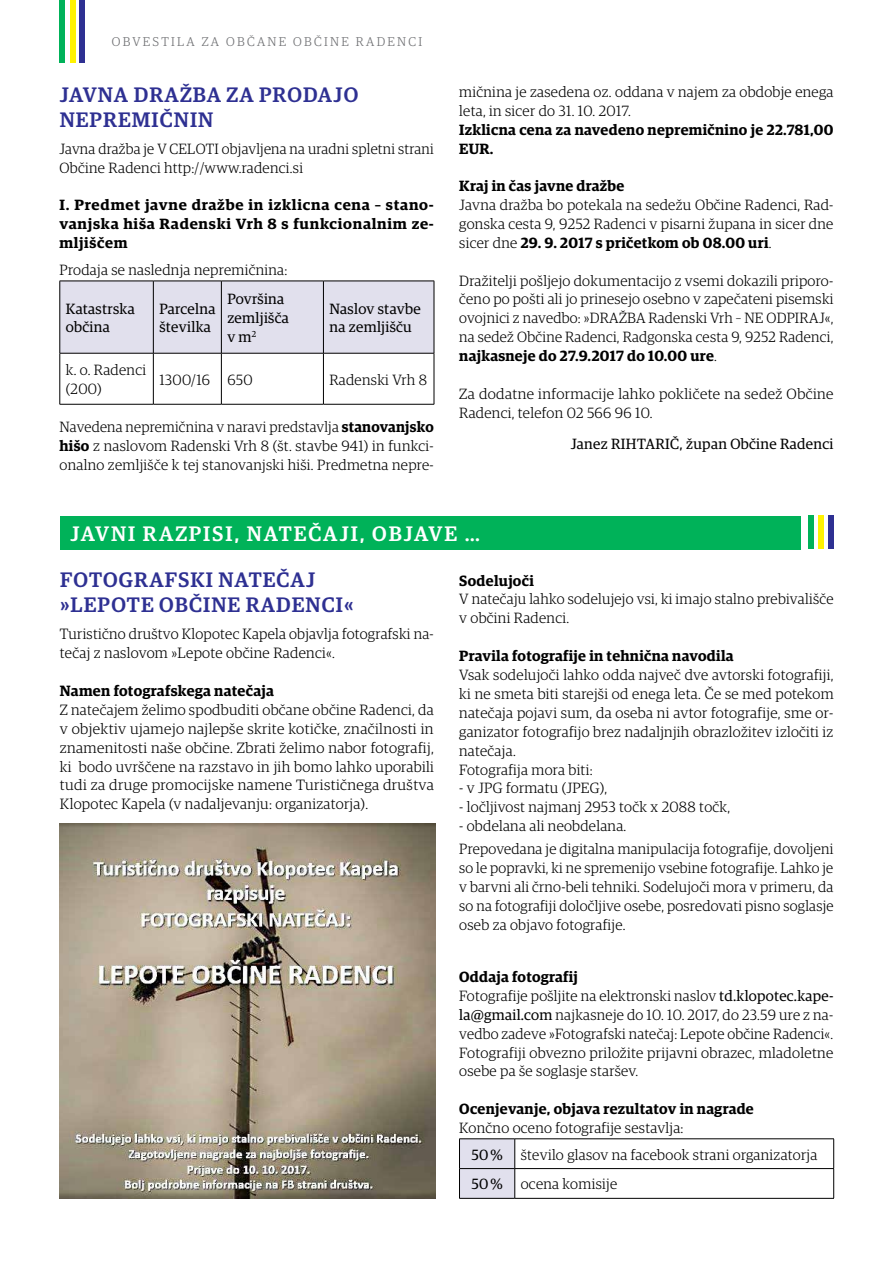
<style>
.page{position:relative;width:893px;height:1263px;background:#fff}
.page>*{position:absolute;margin:0;border:0;box-sizing:border-box;transform-origin:0 0}
.t1{font:500 21px/25.2px "Guardian Egyp";letter-spacing:.05em;color:#2e3092}
.t2{font:500 21px "Guardian Egyp";letter-spacing:.09em;color:#fff}
.t3{font:300 15px/18.9px "Guardian Egyp";letter-spacing:.02em;color:#000}
.t4{font:600 15px "Guardian Egyp";letter-spacing:.02em;color:#000}
.t5{font:300 14.85px/18.9px "Guardian Egyp";letter-spacing:.02em;color:#000}
.t6{font:600 14.85px/18.9px "Guardian Egyp";letter-spacing:.02em;color:#000}
.t7{font:14.85px/18.6px "Guardian Egyp";letter-spacing:.02em;color:#000}
.t8{font:600 14.85px/18.6px "Guardian Egyp";letter-spacing:.02em;color:#000;text-align:justify;scale:1.04 1}
.t9{font:300 12.75px "Guardian Egyp";letter-spacing:.18em;color:#6d6e71}
.s1{font-weight:600}
.s2{font-weight:400}
</style>
<div class="page">
<div style="left:60px;top:0;width:5px;height:63px;background:#00b259"></div>
<div style="left:70px;top:0;width:5px;height:63px;background:#fff200"></div>
<div style="left:80px;top:0;width:5px;height:63px;background:#2e3092"></div>
<div style="left:808px;top:515px;width:5px;height:34px;background:#00b259"></div>
<div style="left:818px;top:515px;width:6px;height:34px;background:#fff200"></div>
<div style="left:828px;top:515px;width:5px;height:34px;background:#2e3092"></div>
<div style="left:60px;top:516px;width:740px;height:33px;background:#00b259"></div>
<div style="left:61px;top:282px;width:373px;height:71px;background:#e1e0ed"></div>
<hr style="left:60px;top:281px;width:93px;height:1px;background:#000">
<hr style="left:60px;top:281px;width:1px;height:72px;background:#000">
<hr style="left:153px;top:281px;width:68px;height:1px;background:#000">
<hr style="left:153px;top:281px;width:1px;height:72px;background:#000">
<hr style="left:221px;top:281px;width:102px;height:1px;background:#000">
<hr style="left:221px;top:281px;width:1px;height:72px;background:#000">
<hr style="left:323px;top:281px;width:111px;height:1px;background:#000">
<hr style="left:323px;top:281px;width:1px;height:72px;background:#000">
<hr style="left:434px;top:281px;width:1px;height:72px;background:#000">
<hr style="left:60px;top:353px;width:93px;height:1px;background:#000">
<hr style="left:60px;top:353px;width:1px;height:51px;background:#000">
<hr style="left:153px;top:353px;width:68px;height:1px;background:#000">
<hr style="left:153px;top:353px;width:1px;height:51px;background:#000">
<hr style="left:221px;top:353px;width:102px;height:1px;background:#000">
<hr style="left:221px;top:353px;width:1px;height:51px;background:#000">
<hr style="left:323px;top:353px;width:111px;height:1px;background:#000">
<hr style="left:323px;top:353px;width:1px;height:51px;background:#000">
<hr style="left:434px;top:353px;width:1px;height:51px;background:#000">
<hr style="left:60px;top:404px;width:93px;height:1px;background:#000">
<hr style="left:153px;top:404px;width:68px;height:1px;background:#000">
<hr style="left:221px;top:404px;width:102px;height:1px;background:#000">
<hr style="left:323px;top:404px;width:111px;height:1px;background:#000">
<img style="left:60px;top:824px;width:375px;height:375px">
<hr style="left:459px;top:1138px;width:56px;height:1px;background:#000">
<hr style="left:515px;top:1138px;width:319px;height:1px;background:#000">
<hr style="left:515px;top:1168px;width:319px;height:1px;background:#000">
<svg style="left:459px;top:1139px;width:56px;height:59px;background:#d4d3e0"></svg>
<svg style="left:833px;top:1139px;width:1px;height:59px"></svg>
<hr style="left:459px;top:1198px;width:56px;height:1px;background:#000">
<hr style="left:515px;top:1198px;width:319px;height:1px;background:#000">
<p class="t9" style="left:112px;top:33px;width:312px">OBVESTILA ZA OBČANE OBČINE RADENCI</p>
<h1 class="t1" style="left:60px;top:80px;width:300px">JAVNA DRAŽBA ZA PRODAJO<br>NEPREMIČNIN</h1>
<p class="t5" style="left:60px;top:139px;width:376px">Javna dražba je V CELOTI objavljena na uradni spletni strani<br>Občine Radenci http://www.radenci.si</p>
<p class="t8" style="left:60px;top:195px;width:361px">I. Predmet javne dražbe in izklicna cena – stano&shy;vanjska hiša Radenski Vrh 8 s funkcionalnim ze&shy;mljiščem</p>
<p class="t5" style="left:60px;top:259px;width:229px">Prodaja se naslednja nepremičnina:</p>
<p class="t7" style="left:66px;top:298px;width:70px">Katastrska občina</p>
<p class="t7" style="left:159px;top:298px;width:58px">Parcelna številka</p>
<p class="t7" style="left:227px;top:289px;width:63px">Površina zemljišča v m<sup>2</sup></p>
<p class="t7" style="left:329px;top:298px;width:93px">Naslov stavbe na zemljišču</p>
<p class="t5" style="left:66px;top:360px;width:82px">k. o. Radenci (200)</p>
<p class="t5" style="left:159px;top:369px;width:95px">1300/16 650</p>
<p class="t5" style="left:329px;top:369px;width:99px">Radenski Vrh 8</p>
<p class="t5" style="left:60px;top:417px;width:376px;text-align:justify">Navedena nepremičnina v naravi predstavlja <span class="s1">stanovanjsko hišo</span> z naslovom Radenski Vrh 8 (št. stavbe 941) in funkci&shy;onalno zemljišče k tej stanovanjski hiši. Predmetna nepre-</p>
<p class="t5" style="left:459px;top:81px;width:376px">mičnina je zasedena oz. oddana v najem za obdobje enega leta, in sicer do 31. 10. 2017.</p>
<p class="t6" style="left:459px;top:119px;width:376px">Izklicna cena za navedeno nepremičnino je 22.781,00<br>EUR.</p>
<p class="t6" style="left:459px;top:175px;width:167px">Kraj in čas javne dražbe</p>
<p class="t5" style="left:459px;top:194px;width:376px;text-align:justify">Javna dražba bo potekala na sedežu Občine Radenci, Rad&shy;gonska cesta 9, 9252 Radenci v pisarni župana in sicer dne sicer dne <span class="s1">29. 9. 2017 s pričetkom ob 08.00 uri</span>.</p>
<p class="t5" style="left:459px;top:270px;width:376px;text-align:justify">Dražitelji pošljejo dokumentacijo z vsemi dokazili priporo&shy;čeno po pošti ali jo prinesejo osebno v zapečateni pisemski ovojnici z navedbo: »DRAŽBA Radenski Vrh – NE ODPIRAJ«, na sedež Občine Radenci, Radgonska cesta 9, 9252 Radenci, <span class="s1">najkasneje do 27.9.2017 do 10.00 ure</span>.</p>
<p class="t5" style="left:459px;top:383px;width:376px">Za dodatne informacije lahko pokličete na sedež Občine<br>Radenci, telefon 02 566 96 10.</p>
<p class="t7" style="left:571px;top:434px;width:264px">Janez RIHTARIČ, župan Občine Radenci</p>
<h1 class="t2" style="left:71px;top:519px;width:411px">JAVNI RAZPISI, NATEČAJI, OBJAVE …</h1>
<h1 class="t1" style="left:60px;top:565px;width:295px">FOTOGRAFSKI NATEČAJ »LEPOTE OBČINE RADENCI«</h1>
<p class="t3" style="left:60px;top:624px;width:375px">Turistično društvo Klopotec Kapela objavlja fotografski na&shy;tečaj z naslovom »Lepote občine Radenci«.</p>
<p class="t4" style="left:60px;top:679px;width:216px">Namen fotografskega natečaja</p>
<p class="t3" style="left:60px;top:699px;width:375px;text-align:justify">Z natečajem želimo spodbuditi občane občine Radenci, da v objektiv ujamejo najlepše skrite kotičke, značilnosti in znamenitosti naše občine. Zbrati želimo nabor fotografij, ki bodo uvrščene na razstavo in jih bomo lahko uporabili tudi za druge promocijske namene Turističnega društva Klopotec Kapela (v nadaljevanju: organizatorja).</p>
<p class="t6" style="left:459px;top:570px;width:76px">Sodelujoči</p>
<p class="t5" style="left:459px;top:589px;width:376px">V natečaju lahko sodelujejo vsi, ki imajo stalno prebivališče v občini Radenci.</p>
<p class="t6" style="left:459px;top:645px;width:276px">Pravila fotografije in tehnična navodila</p>
<p class="t5" style="left:459px;top:665px;width:376px">Vsak sodelujoči lahko odda največ dve avtorski fotografiji, ki ne smeta biti starejši od enega leta. Če se med potekom natečaja pojavi sum, da oseba ni avtor fotografije, sme or&shy;ganizator fotografijo brez nadaljnjih obrazložitev izločiti iz natečaja.<br>Fotografija mora biti:</p>
<p class="t5" style="left:459px;top:778px;width:150px">- v JPG formatu (JPEG),</p>
<p class="t5" style="left:459px;top:797px;width:272px">- ločljivost najmanj 2953 točk x 2088 točk,</p>
<p class="t5" style="left:459px;top:814px;width:376px;line-height:23.1px">- obdelana ali neobdelana.<br>Prepovedana je digitalna manipulacija fotografije, dovoljeni</p>
<p class="t5" style="left:459px;top:858px;width:376px;text-align:justify">so le popravki, ki ne spremenijo vsebine fotografije. Lahko je v barvni ali črno-beli tehniki. Sodelujoči mora v primeru, da so na fotografiji določljive osebe, posredovati pisno soglasje oseb za objavo fotografije.</p>
<p class="t5" style="left:459px;top:966px;width:376px"><span class="s1">Oddaja fotografij<br></span>Fotografije pošljite na elektronski naslov <span class="s2">td.klopotec.kape&shy;la@gmail.com</span> najkasneje do 10. 10. 2017, do 23.59 ure z na&shy;vedbo zadeve »Fotografski natečaj: Lepote občine Radenci«.<br>Fotografiji obvezno priložite prijavni obrazec, mladoletne osebe pa še soglasje staršev.</p>
<p class="t6" style="left:459px;top:1098px;width:296px">Ocenjevanje, objava rezultatov in nagrade</p>
<p class="t5" style="left:471px;top:1113px;width:347px;line-height:27px;text-indent:-12px">Končno oceno fotografije sestavlja:<br><span class="s2">50 %</span> število glasov na facebook strani organizatorja</p>
<p class="t5" style="left:471px;top:1174px;width:147px"><span class="s2">50 %</span> ocena komisije</p>
</div>
